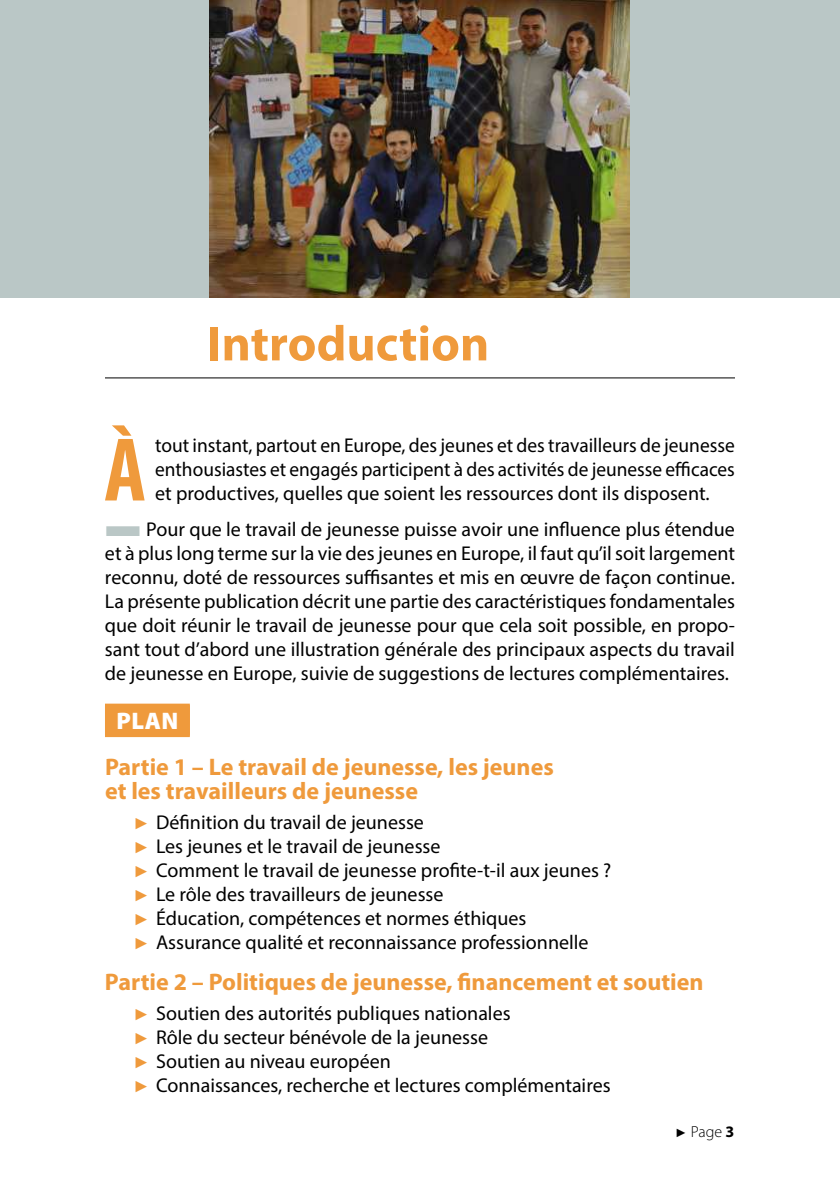
<style>
.page{position:relative;width:840px;height:1191px;background:#fff}
.page>*{position:absolute;margin:0;border:0;box-sizing:border-box;transform-origin:0 0}
.t1{font:700 condensed 91.2px "Myriad Pro";color:#ef9a3c}
.t2{font:700 50px "Myriad Pro";color:#ef9a3c}
.t3{font:700 24px/24px "Myriad Pro";color:#ef9a3c}
.t4{font:900 24px "Myriad Pro";color:#fff}
.t5{font:20px/24px "Myriad Pro";color:#000;text-align:justify}
.t6{font:300 16px "Myriad Pro";color:#000}
.s1{color:#bac7c6}
.s2{font-family:"Arial";font-size:16px;color:#ef9a3c}
.s3{font-family:"Arial";font-weight:400;font-size:12px}
.s4{font-weight:700}
</style>
<div class="page">
<div style="left:0;top:0;width:839px;height:298px;background:#bac7c6"></div>
<img style="left:210px;top:0;width:419px;height:298px">
<hr style="left:105px;top:377px;width:629px;height:1px;background:#000">
<div style="left:105px;top:705px;width:85px;height:32px;background:#ef9a3c"></div>
<div style="left:105px;top:703px;width:85px;height:32px;background:#ef9a3c"></div>
<h2 class="t2" style="left:207px;top:325px;width:283px">Introduction</h2>
<h1 class="t1" style="left:104px;top:415px;width:43px">À</h1>
<p class="t5" style="left:155px;top:435px;width:581px">tout instant, partout en Europe, des jeunes et des travailleurs de jeunesse enthousiastes et engagés participent à des activités de jeunesse efficaces et productives, quelles que soient les ressources dont ils disposent.</p>
<p class="t5" style="left:105px;top:519px;width:631px"><span class="s1">■</span>Pour que le travail de jeunesse puisse avoir une influence plus étendue et à plus long terme sur la vie des jeunes en Europe, il faut qu’il soit largement reconnu, doté de ressources suffisantes et mis en œuvre de façon continue.<br>La présente publication décrit une partie des caractéristiques fondamentales que doit réunir le travail de jeunesse pour que cela soit possible, en propo&shy;sant tout d’abord une illustration générale des principaux aspects du travail de jeunesse en Europe, suivie de suggestions de lectures complémentaires.</p>
<p class="t4" style="left:116px;top:711px;width:63px">PLAN</p>
<p class="t3" style="left:105px;top:757px;width:450px">Partie 1 – Le travail de jeunesse, les jeunes et les travailleurs de jeunesse</p>
<p class="t5" style="left:133px;top:812px;width:479px;text-align:left"><span class="s2">►</span> Définition du travail de jeunesse<br><span class="s2">►</span> Les jeunes et le travail de jeunesse<br><span class="s2">►</span> Comment le travail de jeunesse profite-t-il aux jeunes ? <span class="s2">►</span> Le rôle des travailleurs de jeunesse<br><span class="s2">►</span> Éducation, compétences et normes éthiques<br><span class="s2">►</span> Assurance qualité et reconnaissance professionnelle</p>
<p class="t3" style="left:105px;top:972px;width:599px">Partie 2 – Politiques de jeunesse, financement et soutien</p>
<p class="t5" style="left:133px;top:1002px;width:478px;text-align:left"><span class="s2">►</span> Soutien des autorités publiques nationales<br><span class="s2">►</span> Rôle du secteur bénévole de la jeunesse<br><span class="s2">►</span> Soutien au niveau européen<br><span class="s2">►</span> Connaissances, recherche et lectures complémentaires</p>
<p class="t6" style="left:674px;top:1125px;width:61px"><span class="s3">►</span> Page <span class="s4">3</span></p>
</div>
